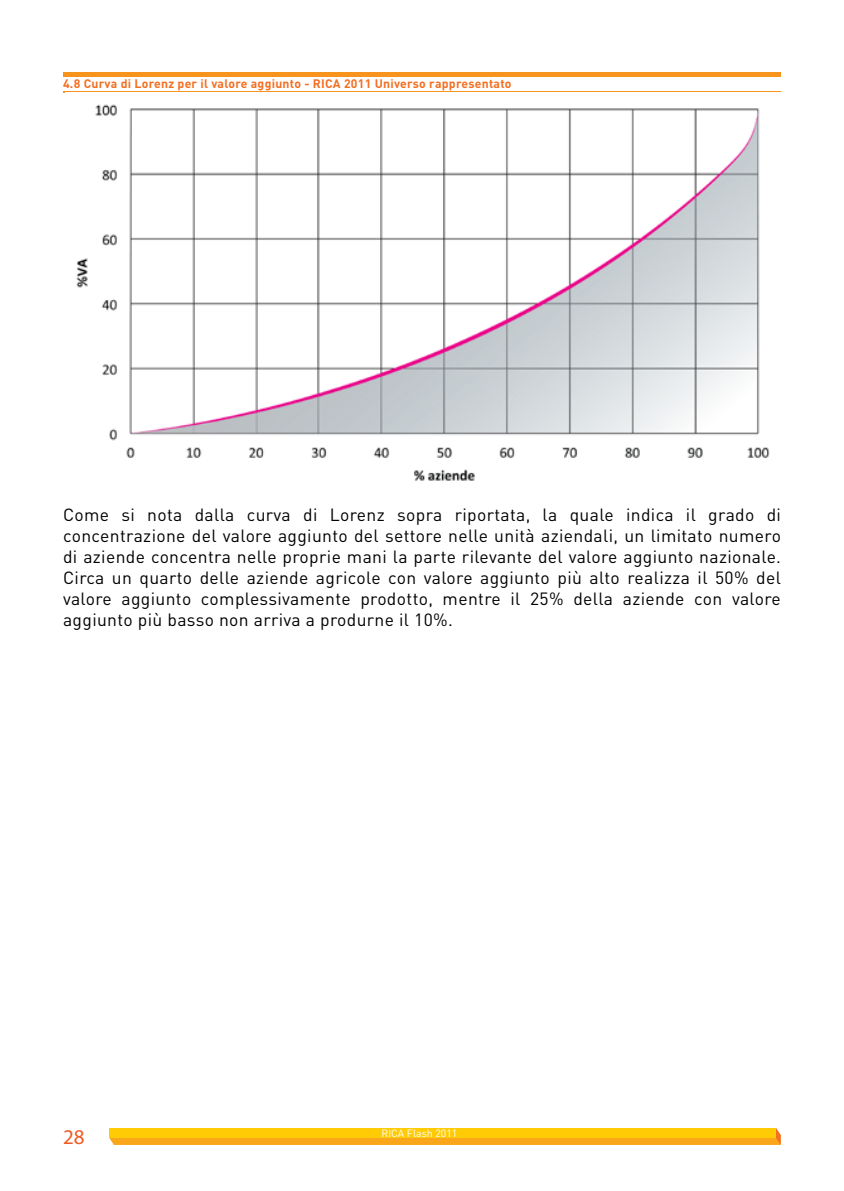
<style>
.page{position:relative;width:844px;height:1191px;background:#fff}
.page>*{position:absolute;margin:0;border:0;box-sizing:border-box;transform-origin:0 0}
.t1{font:21px "Myriad Pro";color:#f15a22}
.t2{font:17.5px/21px "DIN";letter-spacing:.02em;color:#000;text-align:justify}
.t3{font:700 12.25px "DIN";letter-spacing:.02em;color:#f36f21}
.t4{font:10.5px "DIN";color:#fff}
</style>
<div class="page">
<svg style="left:109px;top:1128px;width:671px;height:17px;background:#fcbb0e"></svg>
<div style="left:63px;top:72px;width:717px;height:5px;background:#f7941e"></div>
<hr style="left:63px;top:91px;width:717px;height:1px;background:#f7941e">
<img style="left:76px;top:104px;width:694px;height:377px">
<p class="t3" style="left:63px;top:75px;width:450px">4.8 Curva di Lorenz per il valore aggiunto - RICA 2011 Universo rappresentato</p>
<p class="t2" style="left:63px;top:503px;width:719px">Come si nota dalla curva di Lorenz sopra riportata, la quale indica il grado di concentrazione del valore aggiunto del settore nelle unità aziendali, un limitato numero di aziende concentra nelle proprie mani la parte rilevante del valore aggiunto nazionale.<br>Circa un quarto delle aziende agricole con valore aggiunto più alto realizza il 50% del valore aggiunto complessivamente prodotto, mentre il 25% della aziende con valore aggiunto più basso non arriva a produrne il 10%.</p>
<p class="t1" style="left:63px;top:1123px;width:23px">28</p>
<p class="t4" style="left:381px;top:1126px;width:77px">RICA Flash 2011</p>
</div>
